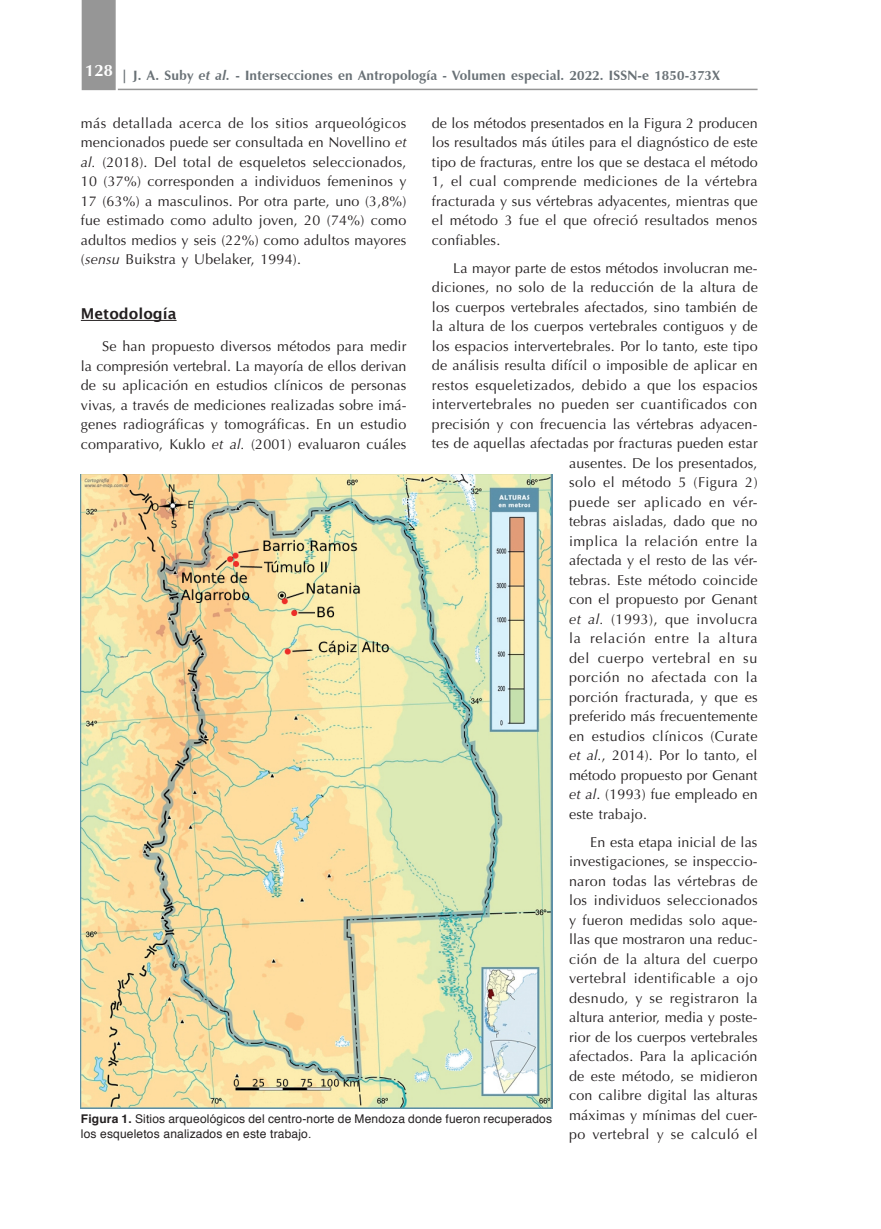
<style>
.page{position:relative;width:881px;height:1229px;background:#fff}
.page>*{position:absolute;margin:0;border:0;box-sizing:border-box;transform-origin:0 0}
.t1{font:600 15px "Lucida Sans";color:#231f20}
.t2{font:14.25px/19.5px "Optima";letter-spacing:.015em;color:#231f20;text-align:justify}
.t3{font:14.25px "Optima";letter-spacing:.035em;color:#231f20}
.t4{font:14.25px "Optima";letter-spacing:.04em;color:#231f20}
.t5{font:14.25px "Optima";letter-spacing:.055em;color:#231f20}
.t6{font:14.25px "Optima";letter-spacing:.045em;color:#231f20}
.t7{font:700 13.5px "Zapf Humanist 601 BT";letter-spacing:.015em;color:#697176}
.t8{font:12px/14.4px "Helvetica";letter-spacing:.015em;color:#231f20}
.s1{font-style:italic}
.s2{font-weight:700}
</style>
<div class="page">
<hr style="left:118px;top:89px;width:639px;height:1px;background:#969696">
<div style="left:82px;top:0;width:34px;height:90px;background:#969696"></div>
<hr style="left:81px;top:320px;width:95px;height:1px;background:#231f20">
<img style="left:81px;top:475px;width:470px;height:633px">
<p class="t7" style="left:85px;top:67px;width:636px"><sup>128</sup> | J. A. Suby <span class="s1">et al.</span> - Intersecciones en Antropología - Volumen especial. 2022. ISSN-e 1850-373X</p>
<p class="t2" style="left:432px;top:114px;width:327px">de los métodos presentados en la Figura 2 producen los resultados más útiles para el diagnóstico de este tipo de fracturas, entre los que se destaca el método 1, el cual comprende mediciones de la vértebra fracturada y sus vértebras adyacentes, mientras que el método 3 fue el que ofreció resultados menos confiables.</p>
<p class="t2" style="left:453px;top:259px;width:305px">La mayor parte de estos métodos involucran me-</p>
<p class="t2" style="left:432px;top:278px;width:327px">diciones, no solo de la reducción de la altura de</p>
<p class="t2" style="left:432px;top:298px;width:327px">los cuerpos vertebrales afectados, sino también de</p>
<p class="t2" style="left:432px;top:317px;width:327px">la altura de los cuerpos vertebrales contiguos y de</p>
<p class="t2" style="left:432px;top:337px;width:327px">los espacios intervertebrales. Por lo tanto, este tipo</p>
<p class="t2" style="left:432px;top:356px;width:327px">de análisis resulta difícil o imposible de aplicar en</p>
<p class="t2" style="left:432px;top:376px;width:327px">restos esqueletizados, debido a que los espacios</p>
<p class="t2" style="left:432px;top:395px;width:327px">intervertebrales no pueden ser cuantificados con</p>
<p class="t2" style="left:432px;top:415px;width:327px">precisión y con frecuencia las vértebras adyacen-</p>
<p class="t2" style="left:432px;top:434px;width:327px">tes de aquellas afectadas por fracturas pueden estar</p>
<p class="t2" style="left:568px;top:453px;width:190px">ausentes. De los presentados,</p>
<p class="t3" style="left:568px;top:474px;width:190px">solo el método 5 (Figura 2)</p>
<p class="t4" style="left:568px;top:494px;width:190px">puede ser aplicado en vér-</p>
<p class="t2" style="left:568px;top:512px;width:190px">tebras aisladas, dado que no</p>
<p class="t3" style="left:568px;top:533px;width:190px">implica la relación entre la</p>
<p class="t2" style="left:568px;top:551px;width:190px">afectada y el resto de las vér-</p>
<p class="t2" style="left:568px;top:570px;width:190px">tebras. Este método coincide</p>
<p class="t2" style="left:568px;top:590px;width:190px">con el propuesto por Genant</p>
<p class="t3" style="left:568px;top:611px;width:190px"><span class="s1">et al.</span> (1993), que involucra</p>
<p class="t5" style="left:568px;top:630px;width:190px">la relación entre la altura</p>
<p class="t6" style="left:568px;top:650px;width:190px">del cuerpo vertebral en su</p>
<p class="t4" style="left:568px;top:669px;width:190px">porción no afectada con la</p>
<p class="t2" style="left:568px;top:687px;width:190px">porción fracturada, y que es</p>
<p class="t2" style="left:568px;top:707px;width:190px">preferido más frecuentemente</p>
<p class="t3" style="left:568px;top:728px;width:190px">en estudios clínicos (Curate</p>
<p class="t2" style="left:568px;top:746px;width:190px"><span class="s1">et al.</span>, 2014). Por lo tanto, el</p>
<p class="t2" style="left:568px;top:765px;width:190px">método propuesto por Genant</p>
<p class="t2" style="left:568px;top:785px;width:190px"><span class="s1">et al</span>. (1993) fue empleado en</p>
<p class="t2" style="left:568px;top:804px;width:79px">este trabajo.</p>
<p class="t2" style="left:568px;top:832px;width:190px;text-indent:21px">En esta etapa inicial de las investigaciones, se inspeccio&shy;naron todas las vértebras de los individuos seleccionados y fueron medidas solo aque&shy;llas que mostraron una reduc&shy;ción de la altura del cuerpo vertebral identificable a ojo desnudo, y se registraron la altura anterior, media y poste&shy;rior de los cuerpos vertebrales afectados. Para la aplicación de este método, se midieron con calibre digital las alturas máximas y mínimas del cuer&shy;po vertebral y se calculó el</p>
<p class="t2" style="left:81px;top:114px;width:327px">más detallada acerca de los sitios arqueológicos mencionados puede ser consultada en Novellino <span class="s1">et al.</span> (2018). Del total de esqueletos seleccionados, 10 (37%) corresponden a individuos femeninos y 17 (63%) a masculinos. Por otra parte, uno (3,8%) fue estimado como adulto joven, 20 (74%) como adultos medios y seis (22%) como adultos mayores (<span class="s1">sensu</span> Buikstra y Ubelaker, 1994).</p>
<p class="t1" style="left:81px;top:305px;width:97px">Metodología</p>
<p class="t2" style="left:81px;top:337px;width:327px;text-indent:21px">Se han propuesto diversos métodos para medir la compresión vertebral. La mayoría de ellos derivan de su aplicación en estudios clínicos de personas vivas, a través de mediciones realizadas sobre imá&shy;genes radiográficas y tomográficas. En un estudio comparativo, Kuklo <span class="s1">et al.</span> (2001) evaluaron cuáles</p>
<p class="t8" style="left:81px;top:1112px;width:472px"><span class="s2">Figura 1.</span> Sitios arqueológicos del centro-norte de Mendoza donde fueron recuperados los esqueletos analizados en este trabajo.</p>
</div>
